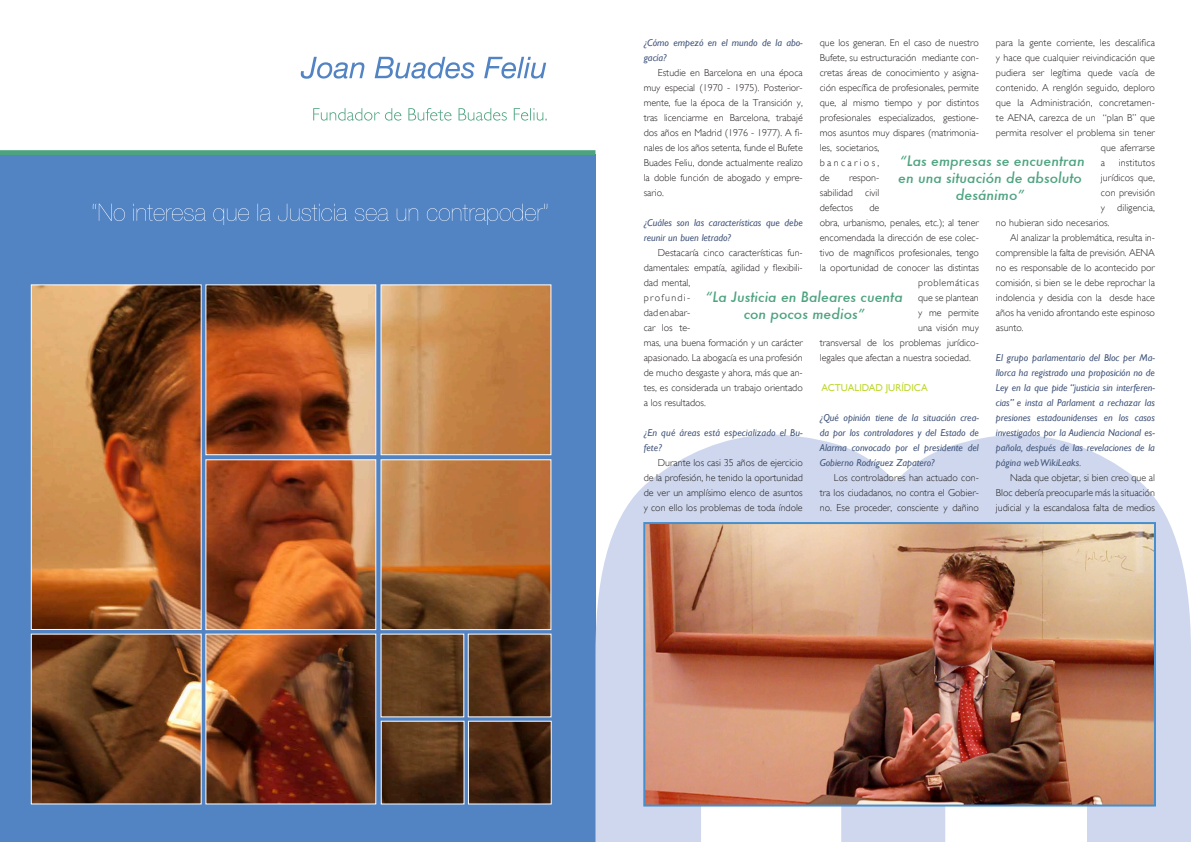
<style>
.page{position:relative;width:1191px;height:842px;background:#fff}
.page>*{position:absolute;margin:0;border:0;box-sizing:border-box;transform-origin:0 0}
.sumarios_-_menos_mar{font:italic 500 14px/16.8px "Futura";color:#4da37f;text-align:center}
.sumarios_-_Copia{font:italic 500 14px/16.8px "Futura";color:#4da37f;text-align:center}
.PARRAFO_JUSTIFICADO{font:300 10px/15px "Gill Sans";color:#231f20;text-align:justify}
.pregunta{font:italic 10px/15px "Gill Sans";color:#44577c}
.secciones{font:10px "Gill Sans";color:#c0d72f}
.PARRAFO_JUSTIFICADO-2{font:300 10px "Gill Sans";letter-spacing:.05em;color:#231f20}
</style>
<div class="page">
<img style="left:0;top:150px;width:596px;height:692px">
<svg style="left:595px;top:434px;width:596px;height:408px;fill:#ced7ed"></svg>
<div style="left:0;top:150px;width:595px;height:5px;background:#4da37f"></div>
<svg style="left:301px;top:57px;width:245px;height:22px"></svg>
<svg style="left:313px;top:108px;width:233px;height:13px"></svg>
<img style="left:646px;top:525px;width:507px;height:278px">
<div style="left:643px;top:522px;width:513px;height:284px;border:2px solid #468fcc"></div>
<svg style="left:93px;top:204px;width:454px;height:21px;background:#5e8bc7"></svg>
<p class="PARRAFO_JUSTIFICADO" style="left:996px;top:35px;width:161px">para la gente corriente, les descalifica</p>
<p class="PARRAFO_JUSTIFICADO" style="left:996px;top:50px;width:161px">y hace que cualquier reivindicación que</p>
<p class="PARRAFO_JUSTIFICADO" style="left:996px;top:65px;width:161px">pudiera ser legítima quede vacía de</p>
<p class="PARRAFO_JUSTIFICADO" style="left:996px;top:80px;width:161px">contenido. A renglón seguido, deploro</p>
<p class="PARRAFO_JUSTIFICADO" style="left:996px;top:95px;width:161px">que la Administración, concretamen-</p>
<p class="PARRAFO_JUSTIFICADO" style="left:996px;top:110px;width:161px">te AENA, carezca de un “plan B” que</p>
<p class="PARRAFO_JUSTIFICADO" style="left:996px;top:125px;width:161px">permita resolver el problema sin tener</p>
<p class="PARRAFO_JUSTIFICADO" style="left:1101px;top:140px;width:55px">que aferrarse</p>
<p class="PARRAFO_JUSTIFICADO" style="left:1101px;top:155px;width:6px">a</p>
<p class="PARRAFO_JUSTIFICADO" style="left:1119px;top:155px;width:38px">institutos</p>
<p class="PARRAFO_JUSTIFICADO" style="left:1101px;top:170px;width:55px">jurídicos que,</p>
<p class="PARRAFO_JUSTIFICADO" style="left:1101px;top:185px;width:55px">con previsión</p>
<p class="PARRAFO_JUSTIFICADO" style="left:1101px;top:200px;width:56px">y diligencia,</p>
<p class="PARRAFO_JUSTIFICADO" style="left:996px;top:215px;width:115px">no hubieran sido necesarios.</p>
<p class="PARRAFO_JUSTIFICADO" style="left:996px;top:230px;width:161px;text-indent:14px">Al analizar la problemática, resulta in&shy;comprensible la falta de previsión. AENA no es responsable de lo acontecido por comisión, si bien se le debe reprochar la indolencia y desidia con la desde hace años ha venido afrontando este espinoso asunto.</p>
<p class="pregunta" style="left:996px;top:350px;width:161px;text-align:justify">El grupo parlamentario del Bloc per Ma&shy;llorca ha registrado una proposición no de Ley en la que pide “justicia sin interferen&shy;cias” e insta al Parlament a rechazar las presiones estadounidenses en los casos investigados por la Audiencia Nacional es&shy;pañola, después de las revelaciones de la página web WikiLeaks.</p>
<p class="PARRAFO_JUSTIFICADO" style="left:996px;top:470px;width:161px;text-indent:14px">Nada que objetar, si bien creo que al Bloc debería preocuparle más la situación judicial y la escandalosa falta de medios</p>
<p class="pregunta" style="left:643px;top:35px;width:161px">¿Cómo empezó en el mundo de la abo&shy;gacía?</p>
<p class="PARRAFO_JUSTIFICADO" style="left:643px;top:65px;width:161px;text-indent:14px">Estudie en Barcelona en una época muy especial (1970 - 1975). Posterior&shy;mente, fue la época de la Transición y, tras licenciarme en Barcelona, trabajé dos años en Madrid (1976 - 1977). A fi&shy;nales de los años setenta, funde el Bufete Buades Feliu, donde actualmente realizo la doble función de abogado y empre&shy;sario.</p>
<p class="pregunta" style="left:643px;top:215px;width:161px">¿Cuáles son las características que debe reunir un buen letrado?</p>
<p class="PARRAFO_JUSTIFICADO" style="left:643px;top:245px;width:161px;text-align:left;text-indent:14px">Destacaría cinco características fun&shy;damentales: empatía, agilidad y flexibili&shy;dad mental,<br>profundi-<br>dad en abar-<br>car los te-<br>mas, una buena formación y un carácter apasionado. La abogacía es una profesión de mucho desgaste y ahora, más que an&shy;tes, es considerada un trabajo orientado a los resultados.</p>
<p class="pregunta" style="left:643px;top:425px;width:161px">¿En qué áreas está especializado el Bu&shy;fete?</p>
<p class="PARRAFO_JUSTIFICADO" style="left:643px;top:455px;width:161px;text-indent:14px">Durante los casi 35 años de ejercicio de la profesión, he tenido la oportunidad de ver un amplísimo elenco de asuntos y con ello los problemas de toda índole</p>
<p class="PARRAFO_JUSTIFICADO" style="left:819px;top:35px;width:161px;text-align:left">que los generan. En el caso de nuestro<br>Bufete, su estructuración mediante con&shy;cretas áreas de conocimiento y asigna&shy;ción específica de profesionales, permite que, al mismo tiempo y por distintos profesionales especializados, gestione&shy;mos asuntos muy dispares (matrimonia&shy;les, societarios,<br>bancarios,<br>de</p>
<p class="sumarios_-_menos_mar" style="left:898px;top:153px;width:188px">“Las empresas se encuentran en una situación de absoluto desánimo”</p>
<p class="PARRAFO_JUSTIFICADO" style="left:819px;top:170px;width:61px;text-indent:29px">respon&shy;sabilidad civil defectos</p>
<p class="PARRAFO_JUSTIFICADO" style="left:869px;top:200px;width:11px">de</p>
<p class="PARRAFO_JUSTIFICADO" style="left:819px;top:215px;width:161px">obra, urbanismo, penales, etc.); al tener</p>
<p class="PARRAFO_JUSTIFICADO" style="left:819px;top:230px;width:161px">encomendada la dirección de ese colec-</p>
<p class="PARRAFO_JUSTIFICADO" style="left:819px;top:245px;width:161px">tivo de magníficos profesionales, tengo</p>
<p class="PARRAFO_JUSTIFICADO" style="left:819px;top:260px;width:161px">la oportunidad de conocer las distintas</p>
<p class="PARRAFO_JUSTIFICADO-2" style="left:918px;top:277px;width:62px">problemáticas</p>
<p class="PARRAFO_JUSTIFICADO" style="left:918px;top:290px;width:62px">que se plantean</p>
<p class="PARRAFO_JUSTIFICADO" style="left:918px;top:305px;width:62px">y me permite</p>
<p class="PARRAFO_JUSTIFICADO" style="left:918px;top:320px;width:62px">una visión muy</p>
<p class="PARRAFO_JUSTIFICADO" style="left:819px;top:335px;width:161px">transversal de los problemas jurídico-</p>
<p class="PARRAFO_JUSTIFICADO" style="left:819px;top:350px;width:152px">legales que afectan a nuestra sociedad.</p>
<p class="secciones" style="left:821px;top:382px;width:108px">ACTUALIDAD JURÍDICA</p>
<p class="pregunta" style="left:819px;top:410px;width:161px;text-align:justify">¿Qué opinión tiene de la situación crea&shy;da por los controladores y del Estado de Alarma convocado por el presidente del Gobierno Rodríguez Zapatero?</p>
<p class="PARRAFO_JUSTIFICADO" style="left:819px;top:470px;width:161px;text-indent:14px">Los controladores han actuado con&shy;tra los ciudadanos, no contra el Gobier&shy;no. Ese proceder, consciente y dañino</p>
<p class="sumarios_-_Copia" style="left:705px;top:288px;width:199px">“La Justicia en Baleares cuenta con pocos medios”</p>
</div>
